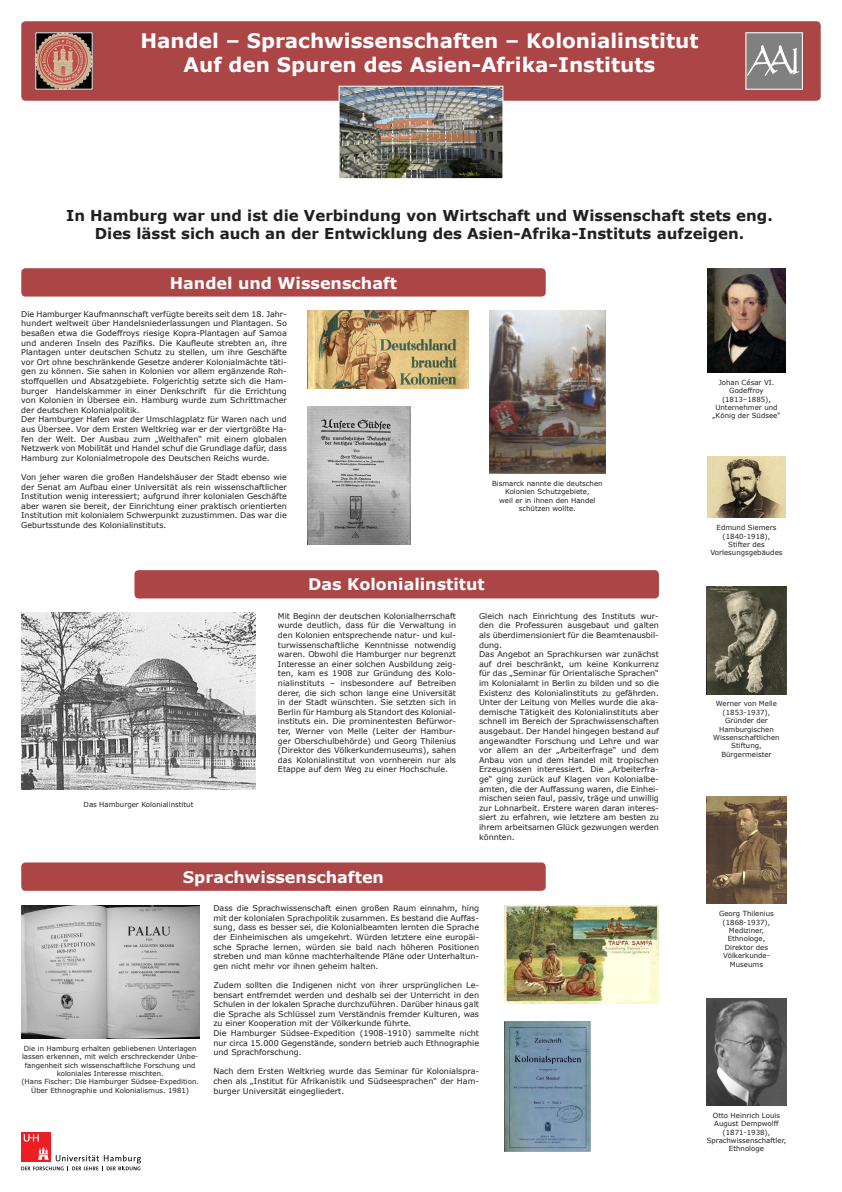
<style>
.page{position:relative;width:842px;height:1192px;background:#fff}
.page>*{position:absolute;margin:0;border:0;box-sizing:border-box;transform-origin:0 0}
.Überschrift{font:700 20px "Verdana";color:#fff}
.Überschrift-2{font:700 16px "Verdana";color:#fff}
.t1{font:700 15px "Verdana";color:#231f20}
.Text{font:8px/9.6px "Verdana";color:#231f20;text-align:justify}
.Bildunterschrift{font:7px/8.4px "Verdana";color:#231f20;text-align:center}
</style>
<div class="page">
<div style="left:21px;top:21px;width:800px;height:80px;background:#ac4646;border-radius:4px"></div>
<div style="left:21px;top:268px;width:525px;height:29px;background:#ac4646;border-radius:4px"></div>
<img style="left:341px;top:88px;width:160px;height:89px">
<div style="left:339px;top:86px;width:164px;height:93px;border:1px solid #fff"></div>
<img style="left:37px;top:35px;width:53px;height:52px">
<img style="left:748px;top:35px;width:53px;height:52px">
<div style="left:134px;top:570px;width:525px;height:28px;background:#ac4646;border-radius:4px"></div>
<div style="left:21px;top:862px;width:525px;height:29px;background:#ac4646;border-radius:4px"></div>
<img style="left:307px;top:311px;width:162px;height:77px">
<img style="left:307px;top:406px;width:104px;height:138px">
<img style="left:489px;top:311px;width:117px;height:162px">
<img style="left:21px;top:613px;width:235px;height:176px">
<img style="left:707px;top:268px;width:79px;height:104px">
<img style="left:706px;top:587px;width:81px;height:107px">
<img style="left:706px;top:797px;width:81px;height:107px">
<img style="left:706px;top:998px;width:81px;height:107px">
<img style="left:707px;top:456px;width:79px;height:62px">
<img style="left:21px;top:905px;width:178px;height:133px">
<div style="left:21px;top:1132px;width:30px;height:29px;background:#ee1d23"></div>
<svg style="left:21px;top:1134px;width:120px;height:37px"></svg>
<img style="left:505px;top:905px;width:154px;height:98px">
<img style="left:505px;top:1022px;width:86px;height:129px">
<p class="Überschrift" style="left:140px;top:26px;width:560px">Handel – Sprachwissenschaften – Kolonialinstitut</p>
<p class="Überschrift" style="left:184px;top:50px;width:473px">Auf den Spuren des Asien-Afrika-Instituts</p>
<p class="t1" style="left:66px;top:205px;width:708px">In Hamburg war und ist die Verbindung von Wirtschaft und Wissenschaft stets eng.</p>
<p class="t1" style="left:95px;top:223px;width:651px">Dies lässt sich auch an der Entwicklung des Asien-Afrika-Instituts aufzeigen.</p>
<p class="Überschrift-2" style="left:170px;top:271px;width:229px">Handel und Wissenschaft</p>
<p class="Text" style="left:21px;top:309px;width:267px">Die Hamburger Kaufmannschaft verfügte bereits seit dem 18. Jahr&shy;hundert weltweit über Handelsniederlassungen und Plantagen. So besaßen etwa die Godeffroys riesige Kopra-Plantagen auf Samoa und anderen Inseln des Pazifiks. Die Kaufleute strebten an, ihre Plantagen unter deutschen Schutz zu stellen, um ihre Geschäfte vor Ort ohne beschränkende Gesetze anderer Kolonialmächte täti&shy;gen zu können. Sie sahen in Kolonien vor allem ergänzende Roh&shy;stoffquellen und Absatzgebiete. Folgerichtig setzte sich die Ham&shy;burger Handelskammer in einer Denkschrift für die Errichtung von Kolonien in Übersee ein. Hamburg wurde zum Schrittmacher der deutschen Kolonialpolitik.</p>
<p class="Text" style="left:21px;top:415px;width:267px">Der Hamburger Hafen war der Umschlagplatz für Waren nach und aus Übersee. Vor dem Ersten Weltkrieg war er der viertgrößte Ha&shy;fen der Welt. Der Ausbau zum „Welthafen“ mit einem globalen Netzwerk von Mobilität und Handel schuf die Grundlage dafür, dass Hamburg zur Kolonialmetropole des Deutschen Reichs wurde.</p>
<p class="Text" style="left:21px;top:472px;width:267px">Von jeher waren die großen Handelshäuser der Stadt ebenso wie der Senat am Aufbau einer Universität als rein wissenschaftlicher Institution wenig interessiert; aufgrund ihrer kolonialen Geschäfte aber waren sie bereit, der Einrichtung einer praktisch orientierten Institution mit kolonialem Schwerpunkt zuzustimmen. Das war die Geburtsstunde des Kolonialinstituts.</p>
<p class="Bildunterschrift" style="left:492px;top:479px;width:112px">Bismarck nannte die deutschen<br>Kolonien Schutzgebiete,</p>
<p class="Bildunterschrift" style="left:499px;top:496px;width:98px">weil er in ihnen den Handel schützen wollte.</p>
<p class="Überschrift-2" style="left:308px;top:573px;width:178px">Das Kolonialinstitut</p>
<p class="Bildunterschrift" style="left:84px;top:800px;width:111px">Das Hamburger Kolonialinstitut</p>
<p class="Text" style="left:278px;top:611px;width:180px">Mit Beginn der deutschen Kolonialherrschaft wurde deutlich, dass für die Verwaltung in den Kolonien entsprechende natur- und kul&shy;turwissenschaftliche Kenntnisse notwendig waren. Obwohl die Hamburger nur begrenzt Interesse an einer solchen Ausbildung zeig&shy;ten, kam es 1908 zur Gründung des Kolo&shy;nialinstituts – insbesondere auf Betreiben derer, die sich schon lange eine Universität in der Stadt wünschten. Sie setzten sich in Berlin für Hamburg als Standort des Kolonial&shy;instituts ein. Die prominentesten Befürwor&shy;ter, Werner von Melle (Leiter der Hambur&shy;ger Oberschulbehörde) und Georg Thilenius (Direktor des Völkerkundemuseums), sahen das Kolonialinstitut von vornherein nur als Etappe auf dem Weg zu einer Hochschule.</p>
<p class="Überschrift-2" style="left:183px;top:866px;width:203px">Sprachwissenschaften</p>
<p class="Text" style="left:479px;top:611px;width:181px">Gleich nach Einrichtung des Instituts wur&shy;den die Professuren ausgebaut und galten als überdimensioniert für die Beamtenausbil&shy;dung.</p>
<p class="Text" style="left:479px;top:649px;width:181px">Das Angebot an Sprachkursen war zunächst auf drei beschränkt, um keine Konkurrenz für das „Seminar für Orientalische Sprachen“ im Kolonialamt in Berlin zu bilden und so die Existenz des Kolonialinstituts zu gefährden.<br>Unter der Leitung von Melles wurde die aka&shy;demische Tätigkeit des Kolonialinstituts aber schnell im Bereich der Sprachwissenschaften ausgebaut. Der Handel hingegen bestand auf angewandter Forschung und Lehre und war vor allem an der „Arbeiterfrage“ und dem Anbau von und dem Handel mit tropischen Erzeugnissen interessiert. Die „Arbeiterfra&shy;ge“ ging zurück auf Klagen von Kolonialbe&shy;amten, die der Auffassung waren, die Einhei&shy;mischen seien faul, passiv, träge und unwillig zur Lohnarbeit. Erstere waren daran interes&shy;siert zu erfahren, wie letztere am besten zu ihrem arbeitsamen Glück gezwungen werden könnten.</p>
<p class="Bildunterschrift" style="left:22px;top:1044px;width:178px">Die in Hamburg erhalten gebliebenen Unterlagen lassen erkennen, mit welch erschreckender Unbe&shy;fangenheit sich wissenschaftliche Forschung und koloniales Interesse mischten.</p>
<p class="Bildunterschrift" style="left:21px;top:1078px;width:179px">(Hans Fischer: Die Hamburger Südsee-Expedition.</p>
<p class="Bildunterschrift" style="left:31px;top:1086px;width:159px">Über Ethnographie und Kolonialismus. 1981)</p>
<p class="Text" style="left:213px;top:903px;width:267px">Dass die Sprachwissenschaft einen großen Raum einnahm, hing mit der kolonialen Sprachpolitik zusammen. Es bestand die Auffas&shy;sung, dass es besser sei, die Kolonialbeamten lernten die Sprache der Einheimischen als umgekehrt. Würden letztere eine europäi&shy;sche Sprache lernen, würden sie bald nach höheren Positionen streben und man könne machterhaltende Pläne oder Unterhaltun&shy;gen nicht mehr vor ihnen geheim halten.</p>
<p class="Text" style="left:213px;top:980px;width:267px">Zudem sollten die Indigenen nicht von ihrer ursprünglichen Le&shy;bensart entfremdet werden und deshalb sei der Unterricht in den Schulen in der lokalen Sprache durchzuführen. Darüber hinaus galt die Sprache als Schlüssel zum Verständnis fremder Kulturen, was zu einer Kooperation mit der Völkerkunde führte.</p>
<p class="Text" style="left:213px;top:1028px;width:267px">Die Hamburger Südsee-Expedition (1908-1910) sammelte nicht nur circa 15.000 Gegenstände, sondern betrieb auch Ethnographie und Sprachforschung.</p>
<p class="Text" style="left:213px;top:1067px;width:267px">Nach dem Ersten Weltkrieg wurde das Seminar für Kolonialspra&shy;chen als „Institut für Afrikanistik und Südseesprachen“ der Ham&shy;burger Universität eingegliedert.</p>
<p class="Bildunterschrift" style="left:719px;top:378px;width:57px">Johan César VI.</p>
<p class="Bildunterschrift" style="left:729px;top:386px;width:36px">Godeffroy</p>
<p class="Bildunterschrift" style="left:722px;top:395px;width:50px">(1813–1885),</p>
<p class="Bildunterschrift" style="left:712px;top:403px;width:70px">Unternehmer und „König der Südsee“</p>
<p class="Bildunterschrift" style="left:717px;top:523px;width:61px">Edmund Siemers (1840-1918),</p>
<p class="Bildunterschrift" style="left:728px;top:540px;width:38px">Stifter des</p>
<p class="Bildunterschrift" style="left:710px;top:549px;width:74px">Vorlesungsgebäudes</p>
<p class="Bildunterschrift" style="left:716px;top:700px;width:63px">Werner von Melle (1853-1937),</p>
<p class="Bildunterschrift" style="left:725px;top:716px;width:44px">Gründer der</p>
<p class="Bildunterschrift" style="left:719px;top:725px;width:56px">Hamburgischen</p>
<p class="Bildunterschrift" style="left:713px;top:733px;width:68px">Wissenschaftlichen</p>
<p class="Bildunterschrift" style="left:731px;top:742px;width:32px">Stiftung,</p>
<p class="Bildunterschrift" style="left:721px;top:750px;width:52px">Bürgermeister</p>
<p class="Bildunterschrift" style="left:719px;top:909px;width:56px">Georg Thilenius (1868-1937),</p>
<p class="Bildunterschrift" style="left:729px;top:926px;width:37px">Mediziner,</p>
<p class="Bildunterschrift" style="left:728px;top:935px;width:39px">Ethnologe,</p>
<p class="Bildunterschrift" style="left:725px;top:943px;width:45px">Direktor des</p>
<p class="Bildunterschrift" style="left:723px;top:951px;width:48px">Völkerkunde-</p>
<p class="Bildunterschrift" style="left:730px;top:960px;width:35px">Museums</p>
<p class="Bildunterschrift" style="left:713px;top:1111px;width:69px">Otto Heinrich Louis<br>August Dempwolff (1871-1938),</p>
<p class="Bildunterschrift" style="left:707px;top:1136px;width:81px">Sprachwissenschaftler,</p>
<p class="Bildunterschrift" style="left:729px;top:1144px;width:36px">Ethnologe</p>
</div>
